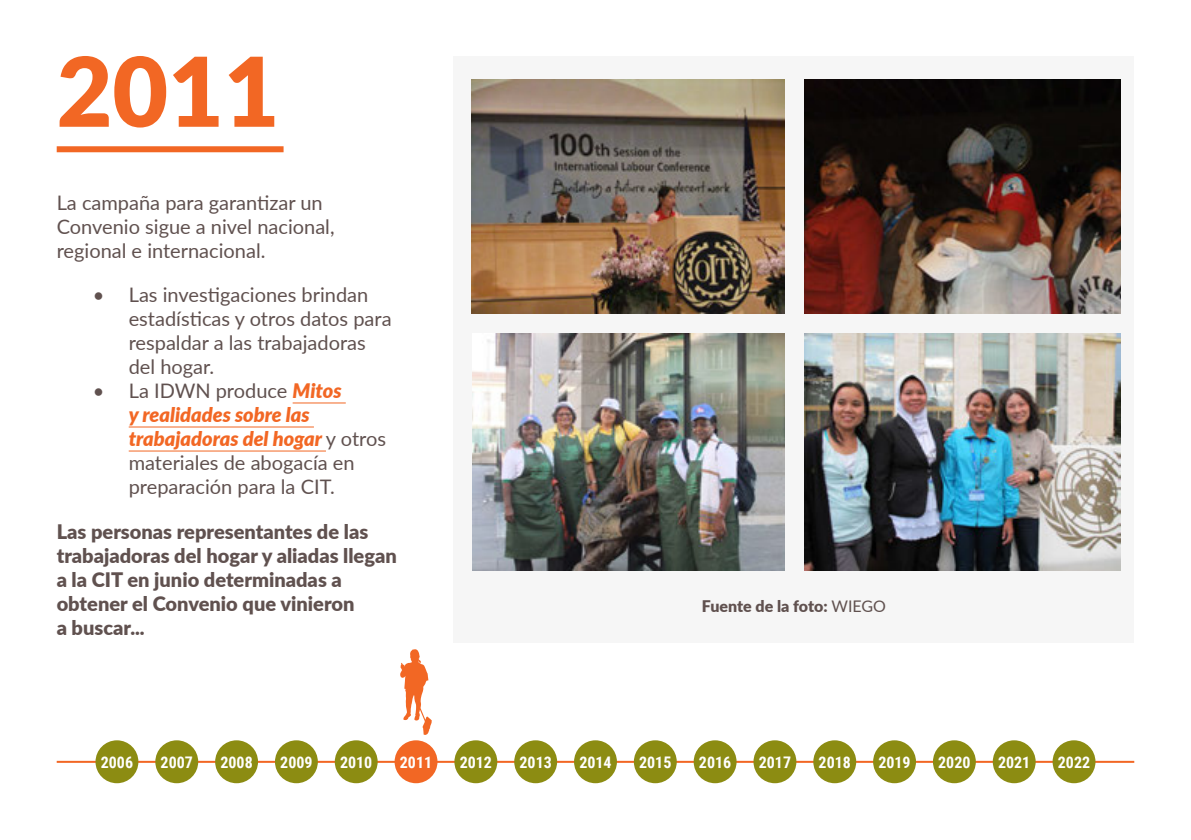
<style>
.page{position:relative;width:1191px;height:840px;background:#fff}
.page>*{position:absolute;margin:0;border:0;box-sizing:border-box;transform-origin:0 0}
.t1{font:900 96px "Lato";color:#f26724}
.t2{font:20px/24px "Lato";color:#60514f}
.t3{font:900 20px/24px "Lato";color:#60514f}
.t4{font:700 16px "Roboto Condensed";color:#fff}
.t5{font:900 16px "Lato";letter-spacing:-.005em;color:#60514f}
.s1{font-weight:900;font-style:italic;color:#f26724}
.s2{font-weight:400}
</style>
<div class="page">
<svg style="left:400px;top:649px;width:32px;height:85px"></svg>
<hr style="left:57px;top:760px;width:1077px;height:2px;background:#f26724">
<div style="left:933px;top:739px;width:42px;height:43px;background:#8c8c12;border-radius:50%"></div>
<div style="left:873px;top:739px;width:43px;height:43px;background:#8c8c12;border-radius:50%"></div>
<div style="left:813px;top:739px;width:43px;height:43px;background:#8c8c12;border-radius:50%"></div>
<div style="left:753px;top:739px;width:43px;height:43px;background:#8c8c12;border-radius:50%"></div>
<div style="left:693px;top:739px;width:43px;height:43px;background:#8c8c12;border-radius:50%"></div>
<div style="left:634px;top:739px;width:43px;height:43px;background:#8c8c12;border-radius:50%"></div>
<div style="left:574px;top:739px;width:43px;height:43px;background:#8c8c12;border-radius:50%"></div>
<div style="left:514px;top:739px;width:43px;height:43px;background:#8c8c12;border-radius:50%"></div>
<div style="left:454px;top:739px;width:43px;height:43px;background:#8c8c12;border-radius:50%"></div>
<div style="left:394px;top:739px;width:43px;height:43px;background:#f26724;border-radius:50%"></div>
<div style="left:335px;top:739px;width:43px;height:43px;background:#8c8c12;border-radius:50%"></div>
<div style="left:275px;top:739px;width:43px;height:43px;background:#8c8c12;border-radius:50%"></div>
<div style="left:215px;top:739px;width:43px;height:43px;background:#8c8c12;border-radius:50%"></div>
<div style="left:155px;top:739px;width:43px;height:43px;background:#8c8c12;border-radius:50%"></div>
<div style="left:95px;top:739px;width:43px;height:43px;background:#8c8c12;border-radius:50%"></div>
<div style="left:992px;top:739px;width:43px;height:43px;background:#8c8c12;border-radius:50%"></div>
<div style="left:1052px;top:739px;width:43px;height:43px;background:#8c8c12;border-radius:50%"></div>
<div style="left:57px;top:146px;width:226px;height:6px;background:#f26724"></div>
<hr style="left:293px;top:402px;width:53px;height:1px;background:#f26724">
<hr style="left:129px;top:426px;width:185px;height:1px;background:#f26724">
<hr style="left:129px;top:450px;width:197px;height:1px;background:#f26724">
<div style="left:454px;top:57px;width:680px;height:585px;background:#f6f6f6"></div>
<img style="left:804px;top:333px;width:316px;height:237px">
<img style="left:472px;top:79px;width:312px;height:234px">
<img style="left:472px;top:333px;width:312px;height:237px">
<img style="left:804px;top:79px;width:316px;height:234px">
<h1 class="t1" style="left:57px;top:19px;width:224px">2011</h1>
<p class="t2" style="left:57px;top:190px;width:279px">La campaña para garantizar un<br>Convenio sigue a nivel nacional, regional e internacional.</p>
<p class="t2" style="left:129px;top:282px;width:264px;text-indent:-36px">• Las investigaciones brindan estadísticas y otros datos para respaldar a las trabajadoras del hogar.</p>
<p class="t2" style="left:129px;top:378px;width:259px;text-indent:-36px">• La IDWN produce <span class="s1">Mitos<br>y realidades sobre las trabajadoras del hogar</span> y otros materiales de abogacía en preparación para la CIT.</p>
<p class="t3" style="left:57px;top:518px;width:342px">Las personas representantes de las trabajadoras del hogar y aliadas llegan a la CIT en junio determinadas a obtener el Convenio que vinieron<br>a buscar...</p>
<p class="t5" style="left:702px;top:593px;width:186px">Fuente de la foto: <span class="s2">WIEGO</span></p>
<p class="t4" style="left:101px;top:750px;width:34px">2006</p>
<p class="t4" style="left:161px;top:750px;width:34px">2007</p>
<p class="t4" style="left:220px;top:750px;width:34px">2008</p>
<p class="t4" style="left:280px;top:750px;width:34px">2009</p>
<p class="t4" style="left:340px;top:750px;width:34px">2010</p>
<p class="t4" style="left:400px;top:750px;width:34px">2011</p>
<p class="t4" style="left:460px;top:750px;width:34px">2012</p>
<p class="t4" style="left:519px;top:750px;width:34px">2013</p>
<p class="t4" style="left:579px;top:750px;width:34px">2014</p>
<p class="t4" style="left:639px;top:750px;width:34px">2015</p>
<p class="t4" style="left:699px;top:750px;width:34px">2016</p>
<p class="t4" style="left:759px;top:750px;width:34px">2017</p>
<p class="t4" style="left:818px;top:750px;width:34px">2018</p>
<p class="t4" style="left:878px;top:750px;width:34px">2019</p>
<p class="t4" style="left:938px;top:750px;width:34px">2020</p>
<p class="t4" style="left:998px;top:750px;width:34px">2021</p>
<p class="t4" style="left:1057px;top:750px;width:34px">2022</p>
</div>
